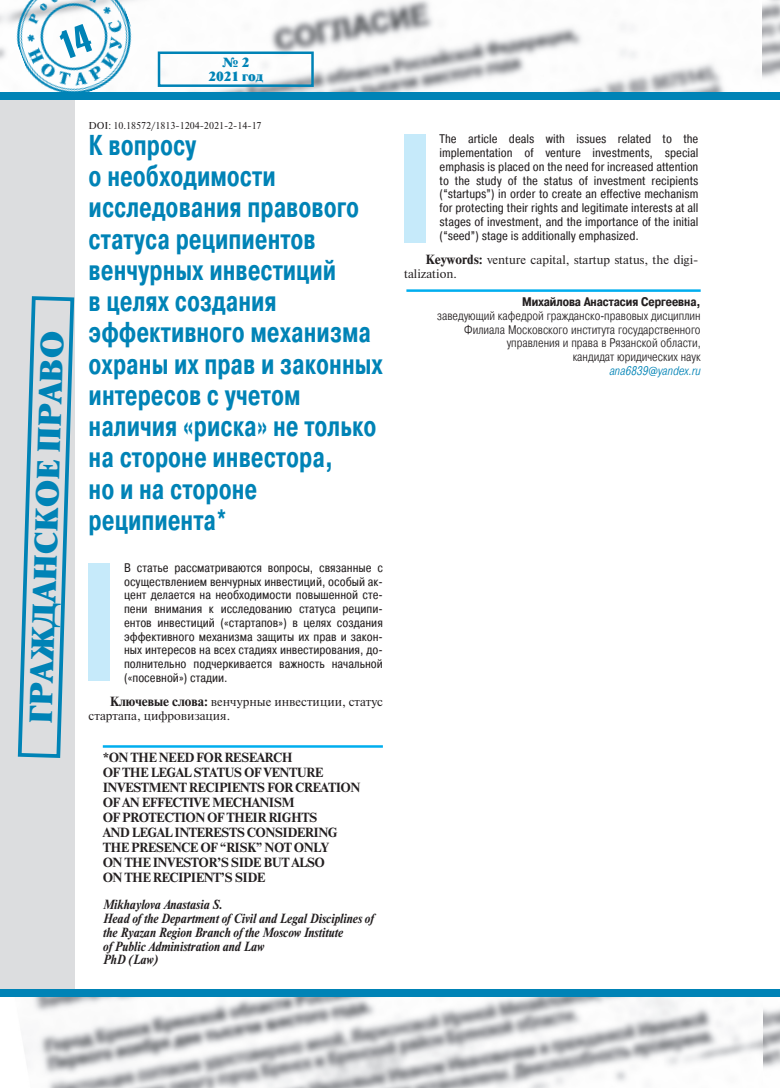
<style>
.page{position:relative;width:780px;height:1088px;background:#fff}
.page>*{position:absolute;margin:0;border:0;box-sizing:border-box;transform-origin:0 0}
.t1{font:30px "Newton XC";color:#0083b6}
.t2{font:700 28.75px/31.2px "Pragmatica Cond";color:#0083b6;scale:.85 1}
.t3{font:12.5px/13.8px "Pragmatica Cond";color:#231f20;text-align:justify}
.t4{font:700 12.5px/15px "Newton C";letter-spacing:-.04em;color:#231f20}
.t5{font:300 12.5px/13.8px "Pragmatica Cond";color:#231f20;text-align:right}
.t6{font:italic 700 12.5px/13.8px "Newton C";color:#231f20;scale:.9 1}
.t7{font:12.5px/13.8px "Newton C";color:#231f20}
.t8{font:700 12.5px "Pragmatica Cond C";color:#231f20}
.t9{font:italic 300 12.5px "Pragmatica Cond";color:#0083b6}
.t10{font:12.5px/13.8px "Newton XC";color:#0083b6;text-align:center}
.t11{font:10px "Newton C";color:#231f20}
.s1{font-weight:700}
</style>
<div class="page">
<img style="left:0;top:0;width:780px;height:93px">
<img style="left:24px;top:997px;width:756px;height:91px">
<div style="left:0;top:97px;width:74px;height:892px;background:#dcdddf"></div>
<div style="left:762px;top:93px;width:18px;height:7px;background:#0083b6"></div>
<svg style="left:156px;top:50px;width:159px;height:38px"></svg>
<div style="left:0;top:93px;width:762px;height:7px;background:#0083b6"></div>
<img style="left:2px;top:0;width:145px;height:109px">
<div style="left:0;top:989px;width:780px;height:8px;background:#0083b6"></div>
<svg style="left:17px;top:294px;width:58px;height:466px"></svg>
<hr style="left:103px;top:745px;width:280px;height:3px;background:#00aeef">
<div style="left:89px;top:563px;width:21px;height:117px;background:#c6eafa"></div>
<div style="left:404px;top:135px;width:21px;height:108px;background:#c6eafa"></div>
<hr style="left:406px;top:289px;width:294px;height:3px;background:#00aeef">
<svg style="left:58px;top:23px;width:36px;height:36px"></svg>
<h1 class="t1" style="left:22px;top:723px;width:395px;rotate:-88deg">ГРАЖДАНСКОЕ ПРАВО</h1>
<p class="t10" style="left:208px;top:56px;width:56px">№ 2<br>2021 год</p>
<p class="t11" style="left:89px;top:122px;width:174px">DOI: 10.18572/1813-1204-2021-2-14-17</p>
<p class="t2" style="left:89px;top:131px;width:347px">К вопросу<br>о необходимости исследования правового статуса реципиентов венчурных инвестиций<br>в целях создания эффективного механизма охраны их прав и законных интересов с учетом наличия «риска» не только на стороне инвестора,<br>но и на стороне реципиента*</p>
<p class="t3" style="left:124px;top:562px;width:260px">В статье рассматриваются вопросы, связанные с осуществлением венчурных инвестиций, особый ак&shy;цент делается на необходимости повышенной сте&shy;пени внимания к исследованию статуса реципи&shy;ентов инвестиций («стартапов») в целях создания эффективного механизма защиты их прав и закон&shy;ных интересов на всех стадиях инвестирования, до&shy;полнительно подчеркивается важность начальной («посевной») стадии.</p>
<p class="t7" style="left:89px;top:696px;width:296px;text-indent:21px"><span class="s1">Ключевые слова:</span> венчурные инвестиции, статус стартапа, цифровизация.</p>
<p class="t4" style="left:103px;top:751px;width:259px">*ON THE NEED FOR RESEARCH<br>OF THE LEGAL STATUS OF VENTURE<br>INVESTMENT RECIPIENTS FOR CREATION<br>OF AN EFFECTIVE MECHANISM<br>OF PROTECTION OF THEIR RIGHTS<br>AND LEGAL INTERESTS CONSIDERING<br>THE PRESENCE OF “RISK” NOT ONLY<br>ON THE INVESTOR’S SIDE BUT ALSO<br>ON THE RECIPIENT’S SIDE</p>
<p class="t6" style="left:103px;top:899px;width:302px">Mikhaylova Anastasia S.<br>Head of the Department of Civil and Legal Disciplines of the Ryazan Region Branch of the Moscow Institute<br>of Public Administration and Law<br>PhD (Law)</p>
<p class="t3" style="left:439px;top:133px;width:260px">The article deals with issues related to the implementation of venture investments, special emphasis is placed on the need for increased attention to the study of the status of investment recipients (“startups”) in order to create an effective mechanism for protecting their rights and legitimate interests at all stages of investment, and the importance of the initial (“seed”) stage is additionally emphasized.</p>
<p class="t7" style="left:404px;top:254px;width:296px;text-indent:21px"><span class="s1">Keywords:</span> venture capital, startup status, the digi&shy;talization.</p>
<p class="t8" style="left:522px;top:295px;width:180px">Михайлова Анастасия Сергеевна,</p>
<p class="t5" style="left:437px;top:309px;width:265px">заведующий кафедрой гражданско-правовых дисциплин Филиала Московского института государственного управления и права в Рязанской области,<br>кандидат юридических наук</p>
<p class="t9" style="left:609px;top:366px;width:93px">ana6839@yandex.ru</p>
</div>
